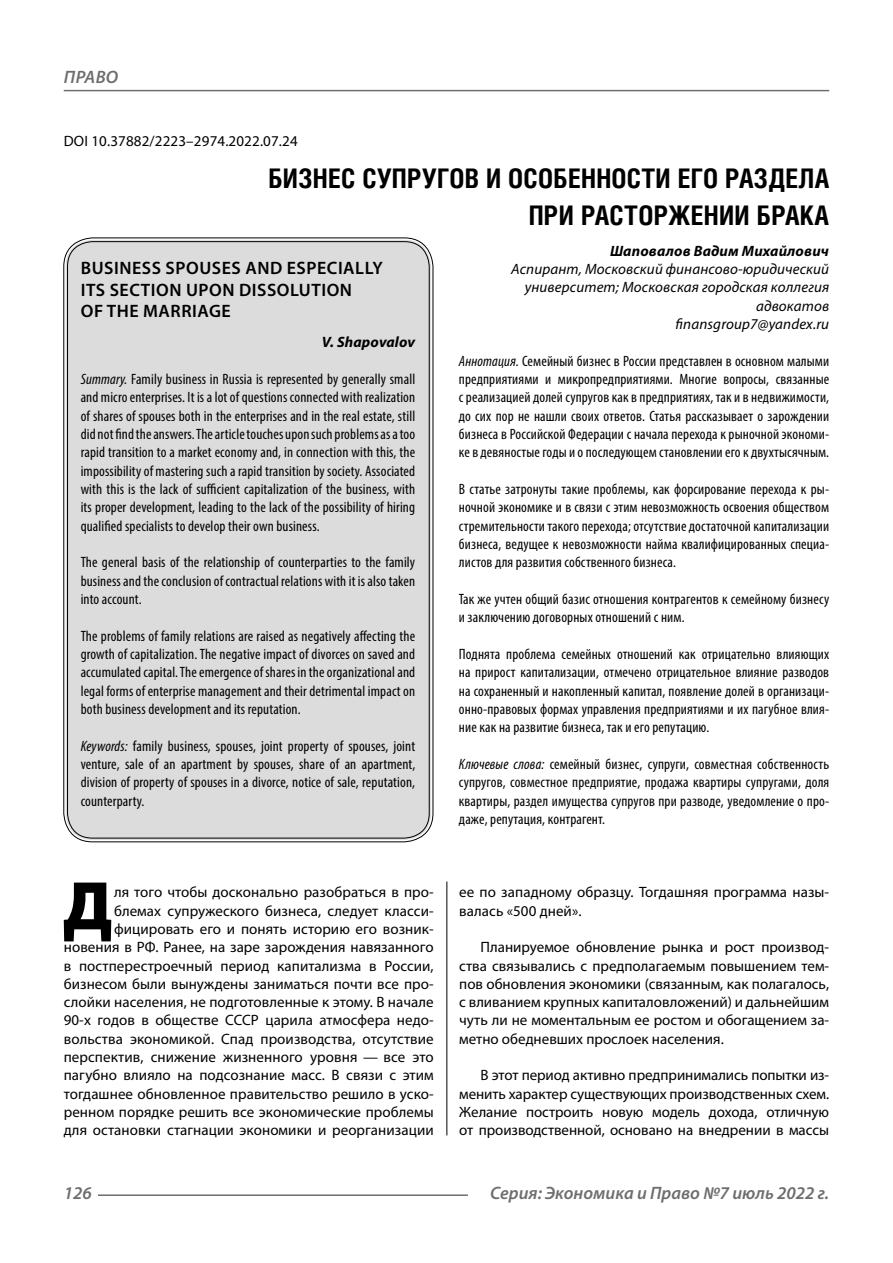
<style>
.page{position:relative;width:893px;height:1263px;background:#fff}
.page>*{position:absolute;margin:0;border:0;box-sizing:border-box;transform-origin:0 0}
.Bukvica{font:900 69.3px "Myriad Pro";color:#000}
.Header{font:700 27px/37.5px "Helios Cond C";letter-spacing:.01em;color:#000;text-align:right}
.Header-eng{font:600 18px/21.6px "Myriad Pro";letter-spacing:.03em;color:#000}
.t1{font:italic 600 18px "Myriad Pro";color:#6e6e6e}
.Annotation-rus{font:condensed 15px/18.3px "Myriad Pro";letter-spacing:.01em;color:#000;text-align:justify}
.Annotation-eng{font:condensed 15px/18.3px "Myriad Pro";letter-spacing:.01em;color:#000;text-align:justify}
.Bukvica-2{font:15px/18.3px "Myriad Pro";letter-spacing:.005em;color:#000;text-align:right}
.Normal{font:15px/18.3px "Myriad Pro";color:#000;text-align:justify}
.Author-doc{font:italic 15px/18.3px "Myriad Pro";letter-spacing:.01em;color:#000;text-align:right}
.DOI{font:15px "Myriad Pro";letter-spacing:.01em;color:#000}
.Author{font:italic 700 15px "Myriad Pro";letter-spacing:.01em;color:#000}
.Author-email{font:italic 15px "Myriad Pro";letter-spacing:.01em;color:#000}
.Author-eng{font:italic 700 15px "Myriad Pro";letter-spacing:.01em;color:#000}
.s1{font-style:italic}
</style>
<div class="page">
<hr style="left:446px;top:879px;width:1px;height:256px;background:#000">
<div style="left:66px;top:240px;width:365px;height:600px;background:#dcdcdc;border-radius:27px"></div>
<hr style="left:98px;top:1194px;width:370px;height:2px;background:#6e6e6e">
<hr style="left:64px;top:90px;width:765px;height:1px;background:#6e6e6e">
<p class="t1" style="left:64px;top:66px;width:24px">Право</p>
<p class="DOI" style="left:64px;top:132px;width:235px">DOI 10.37882/2223–2974.2022.07.24</p>
<p class="Header" style="left:268px;top:159px;width:562px">БИЗНЕС СУПРУГОВ И ОСОБЕННОСТИ ЕГО РАЗДЕЛА<br>ПРИ РАСТОРЖЕНИИ БРАКА</p>
<p class="Author" style="left:610px;top:241px;width:220px">Шаповалов Вадим Михайлович</p>
<p class="Author-doc" style="left:511px;top:260px;width:320px">Аспирант, Московский финансово-юридический университет; Московская городская коллегия адвокатов</p>
<p class="Author-email" style="left:676px;top:315px;width:155px">finansgroup7@yandex.ru</p>
<p class="Annotation-rus" style="left:459px;top:351px;width:372px"><span class="s1">Аннотация.</span> Семейный бизнес в России представлен в основном малыми предприятиями и микропредприятиями. Многие вопросы, связанные с реализацией долей супругов как в предприятиях, так и в недвижимости, до сих пор не нашли своих ответов. Статья рассказывает о зарождении бизнеса в Российской Федерации с начала перехода к рыночной экономи&shy;ке в девяностые годы и о последующем становлении его к двухтысячным.</p>
<p class="Annotation-rus" style="left:459px;top:480px;width:372px">В статье затронуты такие проблемы, как форсирование перехода к ры&shy;ночной экономике и в связи с этим невозможность освоения обществом стремительности такого перехода; отсутствие достаточной капитализации бизнеса, ведущее к невозможности найма квалифицированных специа&shy;листов для развития собственного бизнеса.</p>
<p class="Annotation-rus" style="left:459px;top:590px;width:372px">Так же учтен общий базис отношения контрагентов к семейному бизнесу и заключению договорных отношений с ним.</p>
<p class="Annotation-rus" style="left:459px;top:645px;width:372px">Поднята проблема семейных отношений как отрицательно влияющих на прирост капитализации, отмечено отрицательное влияние разводов на сохраненный и накопленный капитал, появление долей в организаци&shy;онно-правовых формах управления предприятиями и их пагубное влия&shy;ние как на развитие бизнеса, так и его репутацию.</p>
<p class="Annotation-rus" style="left:459px;top:755px;width:372px"><span class="s1">Ключевые слова:</span> семейный бизнес, супруги, совместная собственность супругов, совместное предприятие, продажа квартиры супругами, доля квартиры, раздел имущества супругов при разводе, уведомление о про&shy;даже, репутация, контрагент.</p>
<p class="Header-eng" style="left:81px;top:257px;width:304px">BUSINESS SPOUSES AND ESPECIALLY<br>ITS SECTION UPON DISSOLUTION<br>OF THE MARRIAGE</p>
<p class="Author-eng" style="left:322px;top:333px;width:95px">V. Shapovalov</p>
<p class="Annotation-eng" style="left:81px;top:370px;width:336px"><span class="s1">Summary.</span> Family business in Russia is represented by generally small and micro enterprises. It is a lot of questions connected with realization of shares of spouses both in the enterprises and in the real estate, still did not find the answers. The article touches upon such problems as a too rapid transition to a market economy and, in connection with this, the impossibility of mastering such a rapid transition by society. Associated with this is the lack of sufficient capitalization of the business, with its proper development, leading to the lack of the possibility of hiring qualified specialists to develop their own business.</p>
<p class="Annotation-eng" style="left:81px;top:553px;width:336px">The general basis of the relationship of counterparties to the family business and the conclusion of contractual relations with it is also taken into account.</p>
<p class="Annotation-eng" style="left:81px;top:626px;width:336px">The problems of family relations are raised as negatively affecting the growth of capitalization. The negative impact of divorces on saved and accumulated capital. The emergence of shares in the organizational and legal forms of enterprise management and their detrimental impact on both business development and its reputation.</p>
<p class="Annotation-eng" style="left:81px;top:736px;width:336px"><span class="s1">Keywords:</span> family business, spouses, joint property of spouses, joint venture, sale of an apartment by spouses, share of an apartment, division of property of spouses in a divorce, notice of sale, reputation, counterparty.</p>
<p class="Bukvica" style="left:63px;top:860px;width:51px">Д</p>
<p class="Bukvica-2" style="left:64px;top:883px;width:371px">ля того чтобы досконально разобраться в про&shy;блемах супружеского бизнеса, следует класси&shy;фицировать его и понять историю его возник&shy;новения в РФ. Ранее, на заре зарождения навязанного в постперестроечный период капитализма в России, бизнесом были вынуждены заниматься почти все про&shy;слойки населения, не подготовленные к этому. В начале 90-х годов в обществе СССР царила атмосфера недо&shy;вольства экономикой. Спад производства, отсутствие перспектив, снижение жизненного уровня — все это пагубно влияло на подсознание масс. В связи с этим тогдашнее обновленное правительство решило в уско&shy;ренном порядке решить все экономические проблемы для остановки стагнации экономики и реорганизации</p>
<p class="Bukvica-2" style="left:459px;top:883px;width:371px;text-align:left">ее по западному образцу. Тогдашняя программа назы&shy;валась «500 дней».</p>
<p class="Normal" style="left:459px;top:938px;width:371px;text-indent:21px">Планируемое обновление рынка и рост производ&shy;ства связывались с предполагаемым повышением тем&shy;пов обновления экономики (связанным, как полагалось, с вливанием крупных капиталовложений) и дальнейшим чуть ли не моментальным ее ростом и обогащением за&shy;метно обедневших прослоек населения.</p>
<p class="Normal" style="left:459px;top:1066px;width:371px;text-indent:21px">В этот период активно предпринимались попытки из&shy;менить характер существующих производственных схем.<br>Желание построить новую модель дохода, отличную от производственной, основано на внедрении в массы</p>
<p class="t1" style="left:64px;top:1182px;width:30px">126</p>
<p class="t1" style="left:490px;top:1182px;width:341px">Серия: Экономика и Право №7 июль 2022 г.</p>
</div>
